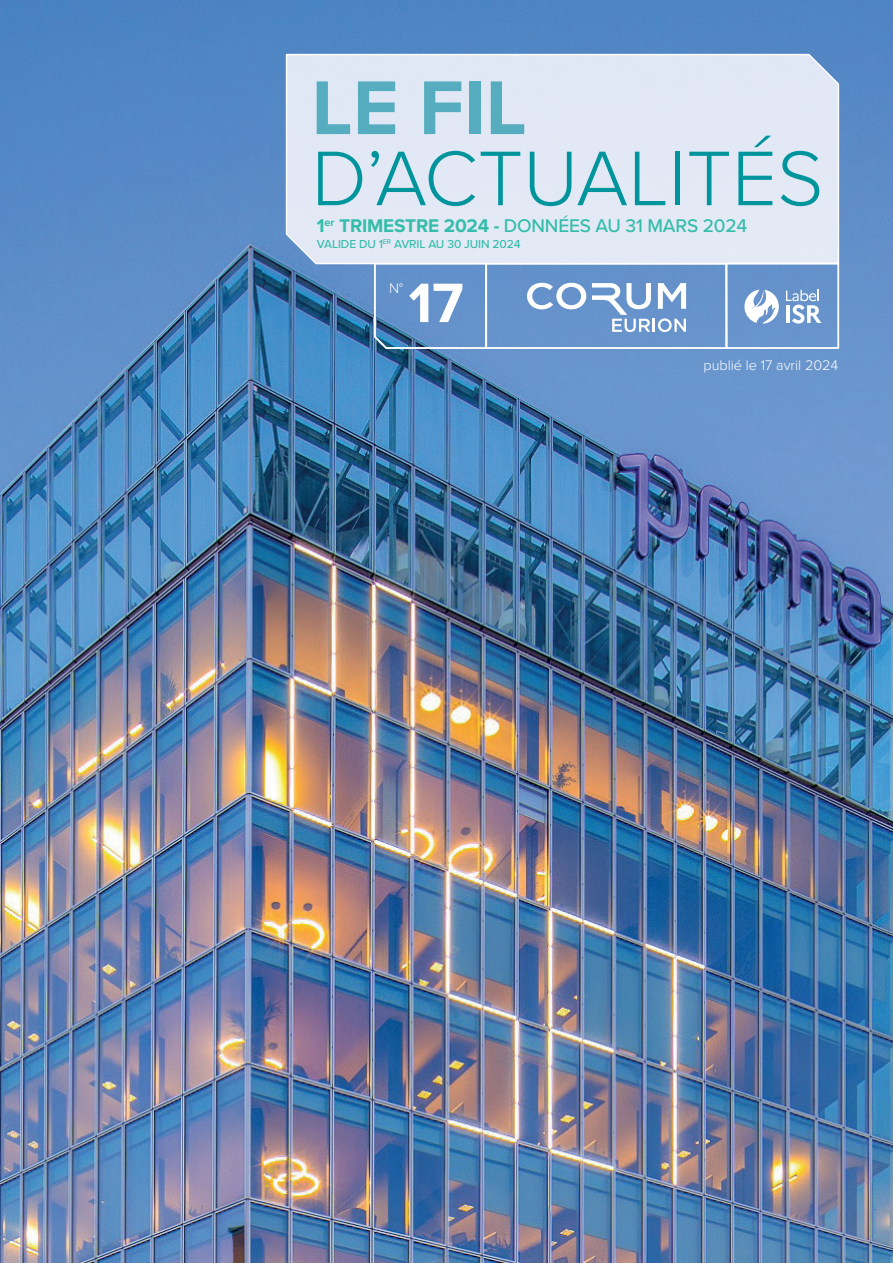
<style>
.page{position:relative;width:893px;height:1263px;background:#fff}
.page>*{position:absolute;margin:0;border:0;box-sizing:border-box;transform-origin:0 0}
.t1{font:300 80.25px "Proxima Nova";color:#00959c}
.t2{font:700 78.9px "Proxima Nova";color:#55adbf}
.t3{font:700 57.6px "Proxima Nova";color:#fff}
.t4{font:500 19.05px "Proxima Nova";letter-spacing:-.01em;color:#33bdaa}
.t5{font:300 14.4px "Proxima Nova";color:#fff}
.t6{font:500 12px "Proxima Nova";letter-spacing:-.01em;color:#33bdaa}
.s1{font-weight:700}
</style>
<div class="page">
<img style="left:0;top:0;width:893px;height:1263px">
<svg style="left:374px;top:265px;width:351px;height:84px"></svg>
<div style="left:285px;top:53px;width:555px;height:212px;background:#e2e8f5"></div>
<svg style="left:743px;top:290px;width:36px;height:34px"></svg>
<svg style="left:786px;top:290px;width:35px;height:34px"></svg>
<div style="left:725px;top:263px;width:114px;height:86px;border:2px solid #fff"></div>
<h2 class="t2" style="left:311px;top:49px;width:217px">LE FIL</h2>
<h1 class="t1" style="left:311px;top:119px;width:514px">D’ACTUALITÉS</h1>
<p class="t4" style="left:317px;top:211px;width:432px"><span class="s1">1</span><sup>er</sup> <span class="s1">TRIMESTRE 2024 -</span> DONNÉES AU 31 MARS 2024</p>
<p class="t6" style="left:317px;top:235px;width:205px">VALIDE DU 1<sup>ER</sup> AVRIL AU 30 JUIN 2024</p>
<p class="t5" style="left:389px;top:278px;width:16px">N°</p>
<h3 class="t3" style="left:408px;top:260px;width:57px">17</h3>
<p class="t5" style="left:703px;top:354px;width:136px">publié le 17 avril 2024</p>
</div>
